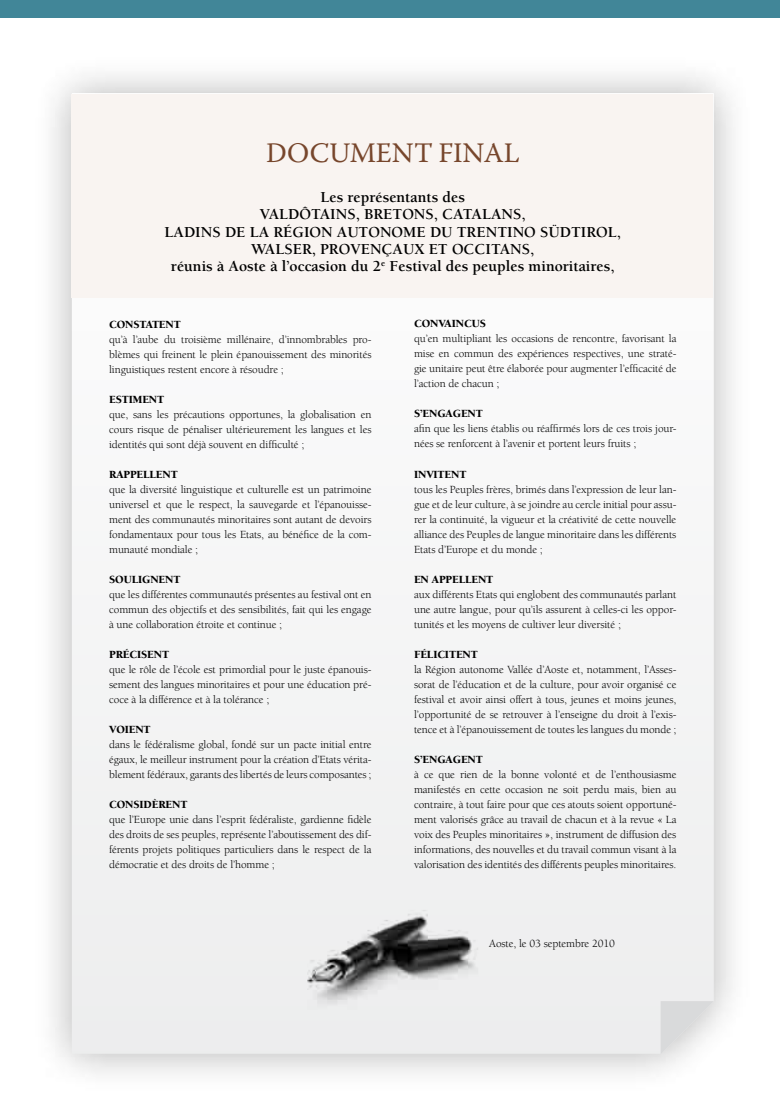
<style>
.page{position:relative;width:780px;height:1099px;background:#fff}
.page>*{position:absolute;margin:0;border:0;box-sizing:border-box;transform-origin:0 0}
.t1{font:28.12px "Warnock Pro";letter-spacing:-.005em;color:#77462c}
.t2{font:700 15.62px/17.2px "Berkeley";color:#000;text-align:center}
.t3{font:11.25px/15px "Berkeley";letter-spacing:-.01em;color:#000;text-align:justify}
.t4{font:900 11.25px "Berkeley";color:#000}
</style>
<div class="page">
<div style="left:29px;top:51px;width:721px;height:1039px;background:#000;opacity:.3"></div>
<div style="left:72px;top:93px;width:641px;height:961px;background:#f4f5f5"></div>
<svg style="left:660px;top:1001px;width:53px;height:53px"></svg>
<div style="left:0;top:0;width:780px;height:18px;background:#418698"></div>
<img style="left:278px;top:900px;width:218px;height:145px">
<div style="left:71px;top:94px;width:641px;height:204px;background:#f9f4f1"></div>
<h1 class="t1" style="left:266px;top:136px;width:255px">DOCUMENT FINAL</h1>
<h2 class="t2" style="left:165px;top:189px;width:458px">Les représentants des<br>VALDôTAINS, BRETONS, CATALANS,<br>LADINS DE LA RéGION AUTONOME DU TRENTINO SÜDTIROL, WALSER, PROVENÇAUX ET OCCITANS,<br>réunis à Aoste à l’occasion du 2<sup>e</sup> Festival des peuples minoritaires,</h2>
<p class="t4" style="left:109px;top:318px;width:9px">CONSTATENT</p>
<p class="t3" style="left:109px;top:332px;width:264px">qu’à l’aube du troisième millénaire, d’innombrables pro&shy;blèmes qui freinent le plein épanouissement des minorités linguistiques restent encore à résoudre ;</p>
<p class="t4" style="left:109px;top:393px;width:8px">ESTIMENT</p>
<p class="t3" style="left:109px;top:407px;width:264px">que, sans les précautions opportunes, la globalisation en cours risque de pénaliser ultérieurement les langues et les identités qui sont déjà souvent en difficulté ;</p>
<p class="t4" style="left:109px;top:468px;width:8px">RAPPELLENT</p>
<p class="t3" style="left:109px;top:482px;width:264px">que la diversité linguistique et culturelle est un patrimoine universel et que le respect, la sauvegarde et l’épanouisse&shy;ment des communautés minoritaires sont autant de devoirs fondamentaux pour tous les Etats, au bénéfice de la com&shy;munauté mondiale ;</p>
<p class="t4" style="left:109px;top:573px;width:9px">SOULIGNENT</p>
<p class="t3" style="left:109px;top:587px;width:264px">que les différentes communautés présentes au festival ont en commun des objectifs et des sensibilités, fait qui les engage à une collaboration étroite et continue ;</p>
<p class="t4" style="left:109px;top:648px;width:28px">PRÉCISENT</p>
<p class="t3" style="left:109px;top:662px;width:264px">que le rôle de l’école est primordial pour le juste épanouis&shy;sement des langues minoritaires et pour une éducation pré&shy;coce à la différence et à la tolérance ;</p>
<p class="t4" style="left:109px;top:723px;width:8px">VOIENT</p>
<p class="t3" style="left:109px;top:736px;width:264px">dans le fédéralisme global, fondé sur un pacte initial entre égaux, le meilleur instrument pour la création d’Etats vérita&shy;blement fédéraux, garants des libertés de leurs composantes ;</p>
<p class="t4" style="left:109px;top:798px;width:8px">CONSID</p>
<p class="t4" style="left:152px;top:798px;width:15px">ÈRENT</p>
<p class="t3" style="left:109px;top:811px;width:264px">que l’Europe unie dans l’esprit fédéraliste, gardienne fidèle des droits de ses peuples, représente l’aboutissement des dif&shy;férents projets politiques particuliers dans le respect de la démocratie et des droits de l’homme ;</p>
<p class="t4" style="left:414px;top:318px;width:9px">CONVAINCUS</p>
<p class="t3" style="left:414px;top:331px;width:264px">qu’en multipliant les occasions de rencontre, favorisant la mise en commun des expériences respectives, une straté&shy;gie unitaire peut être élaborée pour augmenter l’efficacité de l’action de chacun ;</p>
<p class="t4" style="left:414px;top:408px;width:18px">S’ENGAGENT</p>
<p class="t3" style="left:414px;top:421px;width:264px">afin que les liens établis ou réaffirmés lors de ces trois jour&shy;nées se renforcent à l’avenir et portent leurs fruits ;</p>
<p class="t4" style="left:414px;top:468px;width:8px">INVITENT</p>
<p class="t3" style="left:414px;top:481px;width:264px">tous les Peuples frères, brimés dans l’expression de leur lan&shy;gue et de leur culture, à se joindre au cercle initial pour assu&shy;rer la continuité, la vigueur et la créativité de cette nouvelle alliance des Peuples de langue minoritaire dans les différents Etats d’Europe et du monde ;</p>
<p class="t4" style="left:414px;top:573px;width:26px">EN APPELLENT</p>
<p class="t3" style="left:414px;top:586px;width:264px">aux différents Etats qui englobent des communautés parlant une autre langue, pour qu’ils assurent à celles-ci les oppor&shy;tunités et les moyens de cultiver leur diversité ;</p>
<p class="t4" style="left:414px;top:648px;width:21px">FÉLICITENT</p>
<p class="t3" style="left:414px;top:661px;width:264px">la Région autonome Vallée d’Aoste et, notamment, l’Asses&shy;sorat de l’éducation et de la culture, pour avoir organisé ce festival et avoir ainsi offert à tous, jeunes et moins jeunes, l’opportunité de se retrouver à l’enseigne du droit à l’exis&shy;tence et à l’épanouissement de toutes les langues du monde ;</p>
<p class="t4" style="left:414px;top:753px;width:18px">S’ENGAGENT</p>
<p class="t3" style="left:414px;top:766px;width:264px">à ce que rien de la bonne volonté et de l’enthousiasme manifestés en cette occasion ne soit perdu mais, bien au contraire, à tout faire pour que ces atouts soient opportuné&shy;ment valorisés grâce au travail de chacun et à la revue « La voix des Peuples minoritaires », instrument de diffusion des informations, des nouvelles et du travail commun visant à la valorisation des identités des différents peuples minoritaires.</p>
<p class="t3" style="left:489px;top:936px;width:127px">Aoste, le 03 septembre 2010</p>
</div>
